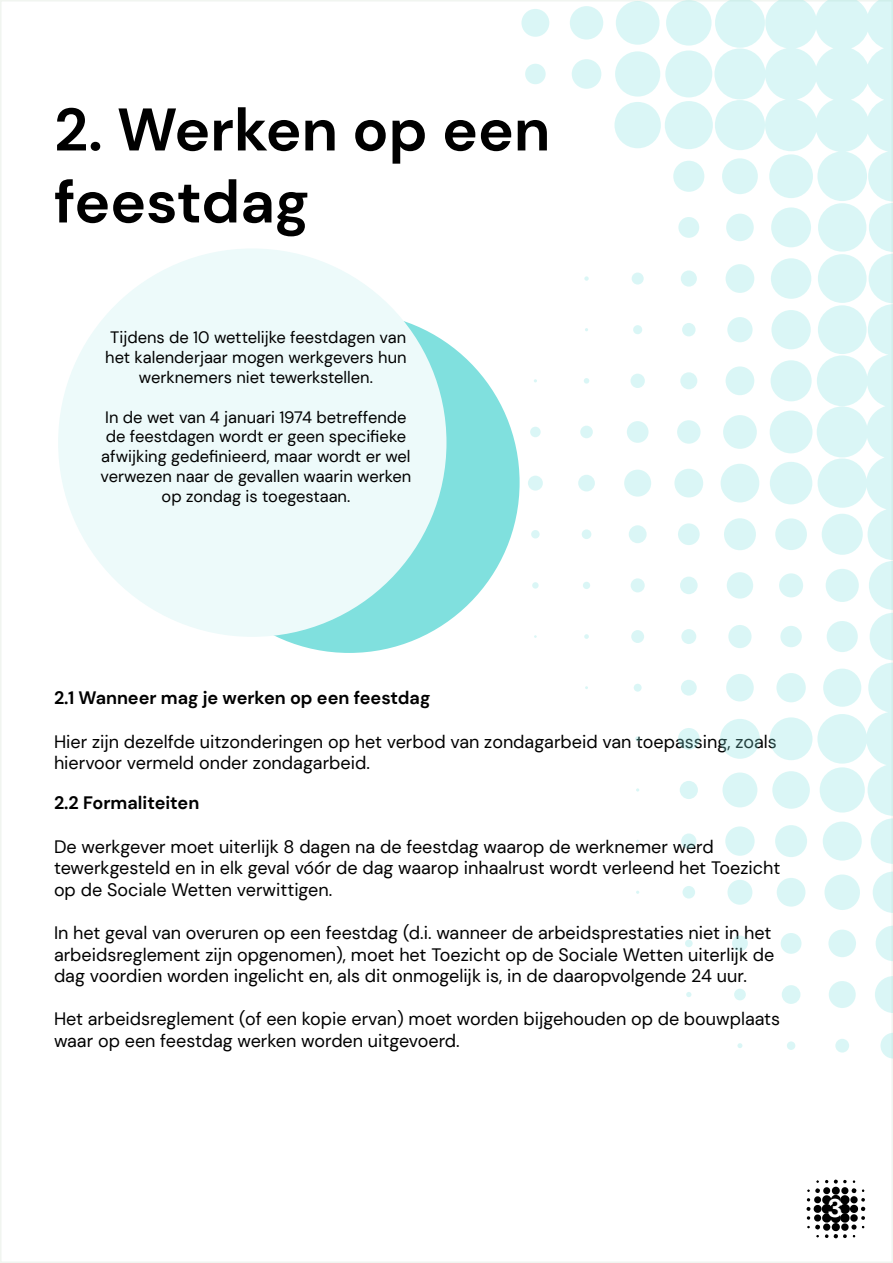
<style>
.page{position:relative;width:893px;height:1263px;background:#fff}
.page>*{position:absolute;margin:0;border:0;box-sizing:border-box;transform-origin:0 0}
.t1{font:700 60px "DM Sans";color:#000}
.t2{font:700 25.5px "DM Sans";color:#fff}
.t3{font:18px/21.6px "DM Sans";color:#000}
.t4{font:700 18px "DM Sans";color:#000}
.t5{font:16.5px/19.8px "DM Sans";color:#000;text-align:center}
</style>
<div class="page">
<div style="left:179px;top:312px;width:341px;height:341px;background:#80e0de;border-radius:50%"></div>
<div style="left:58px;top:248px;width:388px;height:389px;background:#edfafa;border-radius:50%"></div>
<div style="left:633px;top:325px;width:9px;height:9px;background:#daf6f6;border-radius:50%"></div>
<div style="left:682px;top:323px;width:14px;height:13px;background:#daf6f6;border-radius:50%"></div>
<div style="left:680px;top:577px;width:18px;height:17px;background:#daf6f6;border-radius:50%"></div>
<div style="left:631px;top:578px;width:14px;height:14px;background:#daf6f6;border-radius:50%"></div>
<svg style="left:584px;top:378px;width:5px;height:6px"></svg>
<div style="left:532px;top:582px;width:7px;height:7px;background:#daf6f6;border-radius:50%"></div>
<svg style="left:584px;top:634px;width:5px;height:5px"></svg>
<div style="left:583px;top:582px;width:7px;height:7px;background:#daf6f6;border-radius:50%"></div>
<div style="left:681px;top:680px;width:16px;height:16px;background:#daf6f6;border-radius:50%"></div>
<div style="left:678px;top:523px;width:22px;height:22px;background:#daf6f6;border-radius:50%"></div>
<div style="left:634px;top:684px;width:8px;height:8px;background:#daf6f6;border-radius:50%"></div>
<div style="left:631px;top:630px;width:13px;height:13px;background:#daf6f6;border-radius:50%"></div>
<div style="left:681px;top:629px;width:15px;height:15px;background:#daf6f6;border-radius:50%"></div>
<div style="left:580px;top:426px;width:13px;height:12px;background:#daf6f6;border-radius:50%"></div>
<div style="left:677px;top:420px;width:24px;height:24px;background:#daf6f6;border-radius:50%"></div>
<div style="left:530px;top:427px;width:11px;height:10px;background:#daf6f6;border-radius:50%"></div>
<div style="left:627px;top:421px;width:21px;height:22px;background:#daf6f6;border-radius:50%"></div>
<div style="left:680px;top:372px;width:17px;height:17px;background:#daf6f6;border-radius:50%"></div>
<div style="left:630px;top:374px;width:15px;height:14px;background:#daf6f6;border-radius:50%"></div>
<div style="left:629px;top:525px;width:18px;height:18px;background:#daf6f6;border-radius:50%"></div>
<div style="left:674px;top:469px;width:29px;height:28px;background:#daf6f6;border-radius:50%"></div>
<div style="left:582px;top:529px;width:9px;height:10px;background:#daf6f6;border-radius:50%"></div>
<div style="left:531px;top:530px;width:9px;height:8px;background:#daf6f6;border-radius:50%"></div>
<div style="left:528px;top:476px;width:15px;height:15px;background:#daf6f6;border-radius:50%"></div>
<div style="left:578px;top:475px;width:17px;height:16px;background:#daf6f6;border-radius:50%"></div>
<div style="left:624px;top:470px;width:27px;height:27px;background:#daf6f6;border-radius:50%"></div>
<svg style="left:875px;top:976px;width:18px;height:37px"></svg>
<div style="left:829px;top:981px;width:27px;height:27px;background:#daf6f6;border-radius:50%"></div>
<div style="left:835px;top:1039px;width:14px;height:13px;background:#daf6f6;border-radius:50%"></div>
<div style="left:782px;top:985px;width:18px;height:19px;background:#daf6f6;border-radius:50%"></div>
<svg style="left:686px;top:992px;width:5px;height:5px"></svg>
<div style="left:734px;top:989px;width:12px;height:11px;background:#daf6f6;border-radius:50%"></div>
<svg style="left:876px;top:926px;width:17px;height:35px"></svg>
<div style="left:828px;top:929px;width:28px;height:28px;background:#daf6f6;border-radius:50%"></div>
<div style="left:781px;top:933px;width:20px;height:21px;background:#daf6f6;border-radius:50%"></div>
<div style="left:685px;top:939px;width:8px;height:8px;background:#daf6f6;border-radius:50%"></div>
<div style="left:732px;top:935px;width:16px;height:16px;background:#daf6f6;border-radius:50%"></div>
<svg style="left:737px;top:1043px;width:5px;height:5px"></svg>
<div style="left:787px;top:1041px;width:8px;height:9px;background:#daf6f6;border-radius:50%"></div>
<div style="left:682px;top:886px;width:13px;height:12px;background:#daf6f6;border-radius:50%"></div>
<div style="left:673px;top:161px;width:31px;height:31px;background:#daf6f6;border-radius:50%"></div>
<div style="left:614px;top:102px;width:47px;height:46px;background:#daf6f6;border-radius:50%"></div>
<div style="left:665px;top:50px;width:47px;height:47px;background:#daf6f6;border-radius:50%"></div>
<div style="left:615px;top:51px;width:45px;height:46px;background:#daf6f6;border-radius:50%"></div>
<div style="left:666px;top:0;width:46px;height:46px;background:#daf6f6;border-radius:50%"></div>
<div style="left:525px;top:64px;width:21px;height:20px;background:#daf6f6;border-radius:50%"></div>
<div style="left:572px;top:59px;width:29px;height:30px;background:#daf6f6;border-radius:50%"></div>
<div style="left:616px;top:1px;width:43px;height:44px;background:#daf6f6;border-radius:50%"></div>
<div style="left:570px;top:6px;width:33px;height:34px;background:#daf6f6;border-radius:50%"></div>
<div style="left:521px;top:9px;width:28px;height:28px;background:#daf6f6;border-radius:50%"></div>
<div style="left:665px;top:101px;width:48px;height:48px;background:#daf6f6;border-radius:50%"></div>
<svg style="left:880px;top:1033px;width:13px;height:25px"></svg>
<svg style="left:584px;top:276px;width:5px;height:5px"></svg>
<div style="left:681px;top:270px;width:16px;height:17px;background:#daf6f6;border-radius:50%"></div>
<div style="left:678px;top:217px;width:21px;height:21px;background:#daf6f6;border-radius:50%"></div>
<div style="left:681px;top:833px;width:15px;height:16px;background:#daf6f6;border-radius:50%"></div>
<svg style="left:635px;top:736px;width:5px;height:5px"></svg>
<div style="left:680px;top:781px;width:18px;height:18px;background:#daf6f6;border-radius:50%"></div>
<div style="left:632px;top:273px;width:12px;height:12px;background:#daf6f6;border-radius:50%"></div>
<svg style="left:714px;top:0;width:179px;height:913px"></svg>
<div style="left:678px;top:728px;width:22px;height:22px;background:#daf6f6;border-radius:50%"></div>
<svg style="left:806px;top:1179px;width:59px;height:59px"></svg>
<p class="t1" style="left:54px;top:92px;width:498px">2. Werken op een</p>
<p class="t1" style="left:54px;top:164px;width:256px">feestdag</p>
<p class="t5" style="left:105px;top:328px;width:303px">Tijdens de 10 wettelijke feestdagen van het kalenderjaar mogen werkgevers hun werknemers niet tewerkstellen.</p>
<p class="t5" style="left:101px;top:407px;width:312px">In de wet van 4 januari 1974 betreffende de feestdagen wordt er geen specifieke afwijking gedefinieerd, maar wordt er wel verwezen naar de gevallen waarin werken op zondag is toegestaan.</p>
<p class="t4" style="left:54px;top:687px;width:378px">2.1 Wanneer mag je werken op een feestdag</p>
<p class="t3" style="left:54px;top:730px;width:724px">Hier zijn dezelfde uitzonderingen op het verbod van zondagarbeid van toepassing, zoals hiervoor vermeld onder zondagarbeid.</p>
<p class="t4" style="left:54px;top:792px;width:147px">2.2 Formaliteiten</p>
<p class="t3" style="left:54px;top:835px;width:728px">De werkgever moet uiterlijk 8 dagen na de feestdag waarop de werknemer werd tewerkgesteld en in elk geval vóór de dag waarop inhaalrust wordt verleend het Toezicht op de Sociale Wetten verwittigen.</p>
<p class="t3" style="left:54px;top:922px;width:722px">In het geval van overuren op een feestdag (d.i. wanneer de arbeidsprestaties niet in het arbeidsreglement zijn opgenomen), moet het Toezicht op de Sociale Wetten uiterlijk de dag voordien worden ingelicht en, als dit onmogelijk is, in de daaropvolgende 24 uur.</p>
<p class="t3" style="left:54px;top:1008px;width:728px">Het arbeidsreglement (of een kopie ervan) moet worden bijgehouden op de bouwplaats waar op een feestdag werken worden uitgevoerd.</p>
<p class="t2" style="left:827px;top:1192px;width:17px">3</p>
</div>
